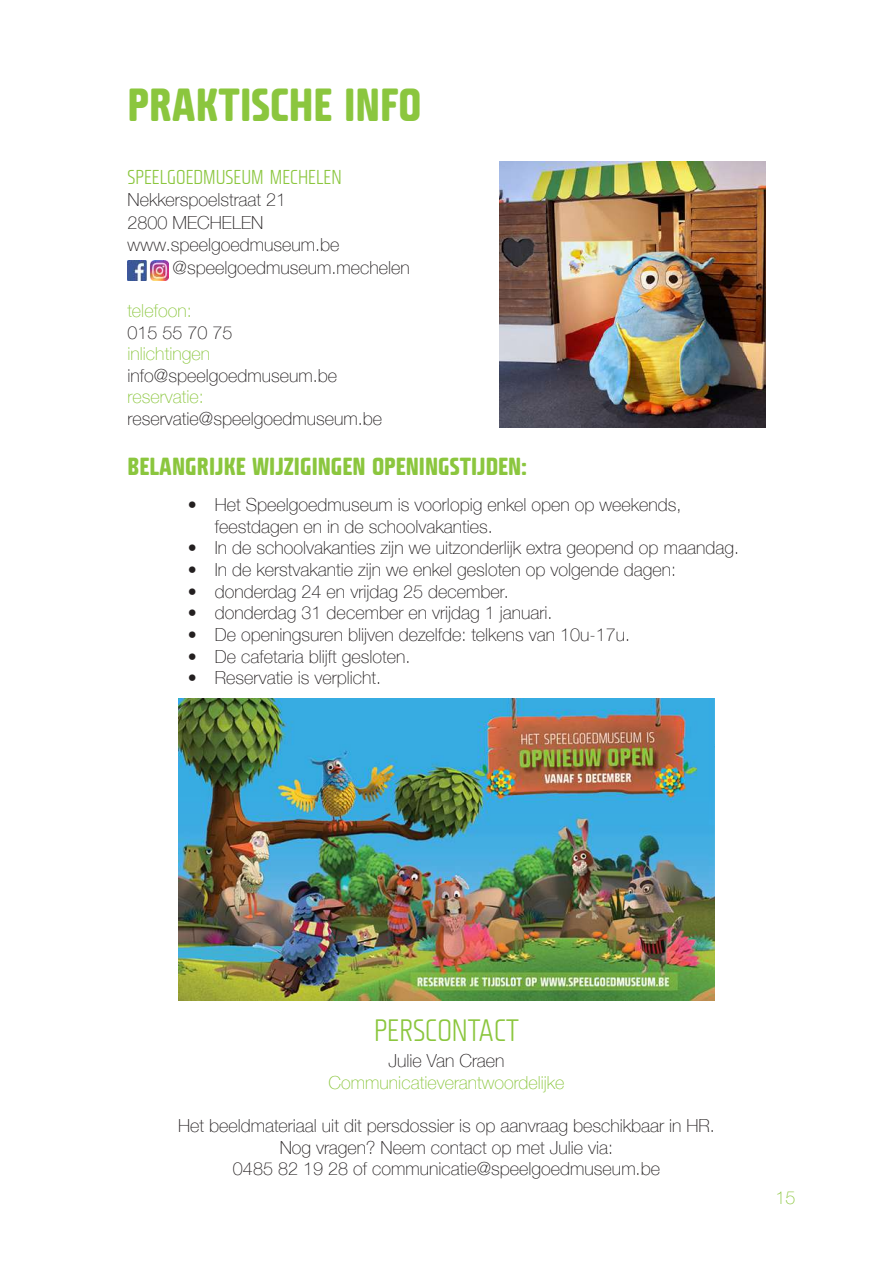
<style>
.page{position:relative;width:893px;height:1263px;background:#fff}
.page>*{position:absolute;margin:0;border:0;box-sizing:border-box;transform-origin:0 0}
.t1{font:45px "Fishmonger ECB";color:#8bc63e}
.t2{font:30px "Fishmonger CL";color:#8bc63e}
.t3{font:24px "Fishmonger ECB";color:#8bc63e}
.t4{font:19.5px "Fishmonger CL";color:#8bc63e}
.t5{font:100 18px/21.6px "Helvetica Neue";color:#231f20;text-align:center}
.t6{font:100 18px "Helvetica Neue";color:#8bc63e}
</style>
<div class="page">
<img style="left:128px;top:261px;width:41px;height:19px">
<img style="left:500px;top:162px;width:266px;height:265px">
<img style="left:178px;top:698px;width:537px;height:302px">
<h1 class="t1" style="left:128px;top:73px;width:295px">PRAKTISCHE INFO</h1>
<p class="t4" style="left:128px;top:164px;width:216px">SPEELGOEDMUSEUM MECHELEN</p>
<p class="t5" style="left:128px;top:188px;width:160px">Nekkerspoelstraat 21</p>
<p class="t5" style="left:128px;top:211px;width:137px">2800 MECHELEN</p>
<p class="t5" style="left:128px;top:233px;width:214px">www.speelgoedmuseum.be</p>
<p class="t5" style="left:173px;top:256px;width:239px">@speelgoedmuseum.mechelen</p>
<p class="t6" style="left:128px;top:297px;width:66px">telefoon:</p>
<p class="t5" style="left:128px;top:321px;width:107px">015 55 70 75</p>
<p class="t6" style="left:128px;top:340px;width:84px">inlichtingen</p>
<p class="t5" style="left:128px;top:364px;width:211px">info@speelgoedmuseum.be</p>
<p class="t6" style="left:128px;top:383px;width:78px">reservatie:</p>
<p class="t5" style="left:128px;top:407px;width:256px">reservatie@speelgoedmuseum.be</p>
<h3 class="t3" style="left:128px;top:450px;width:401px">BELANGRIJKE WIJZIGINGEN OPENINGSTIJDEN:</h3>
<p class="t5" style="left:215px;top:493px;width:468px;text-align:left;text-indent:-27px">• Het Speelgoedmuseum is voorlopig enkel open op weekends, feestdagen en in de schoolvakanties.</p>
<p class="t5" style="left:188px;top:536px;width:553px">• In de schoolvakanties zijn we uitzonderlijk extra geopend op maandag.</p>
<p class="t5" style="left:188px;top:558px;width:490px">• In de kerstvakantie zijn we enkel gesloten op volgende dagen:</p>
<p class="t5" style="left:188px;top:580px;width:323px">• donderdag 24 en vrijdag 25 december.</p>
<p class="t5" style="left:188px;top:601px;width:366px">• donderdag 31 december en vrijdag 1 januari.</p>
<p class="t5" style="left:188px;top:623px;width:444px">• De openingsuren blijven dezelfde: telkens van 10u-17u.</p>
<p class="t5" style="left:188px;top:644px;width:224px">• De cafetaria blijft gesloten.</p>
<p class="t5" style="left:188px;top:666px;width:195px">• Reservatie is verplicht.</p>
<h2 class="t2" style="left:374px;top:1010px;width:146px">PERSCONTACT</h2>
<p class="t5" style="left:389px;top:1049px;width:117px">Julie Van Craen</p>
<p class="t6" style="left:329px;top:1069px;width:237px">Communicatieverantwoordelijke</p>
<p class="t5" style="left:178px;top:1114px;width:538px">Het beeldmateriaal uit dit persdossier is op aanvraag beschikbaar in HR.<br>Nog vragen? Neem contact op met Julie via:<br>0485 82 19 28 of communicatie@speelgoedmuseum.be</p>
<p class="t6" style="left:776px;top:1184px;width:22px">15</p>
</div>
